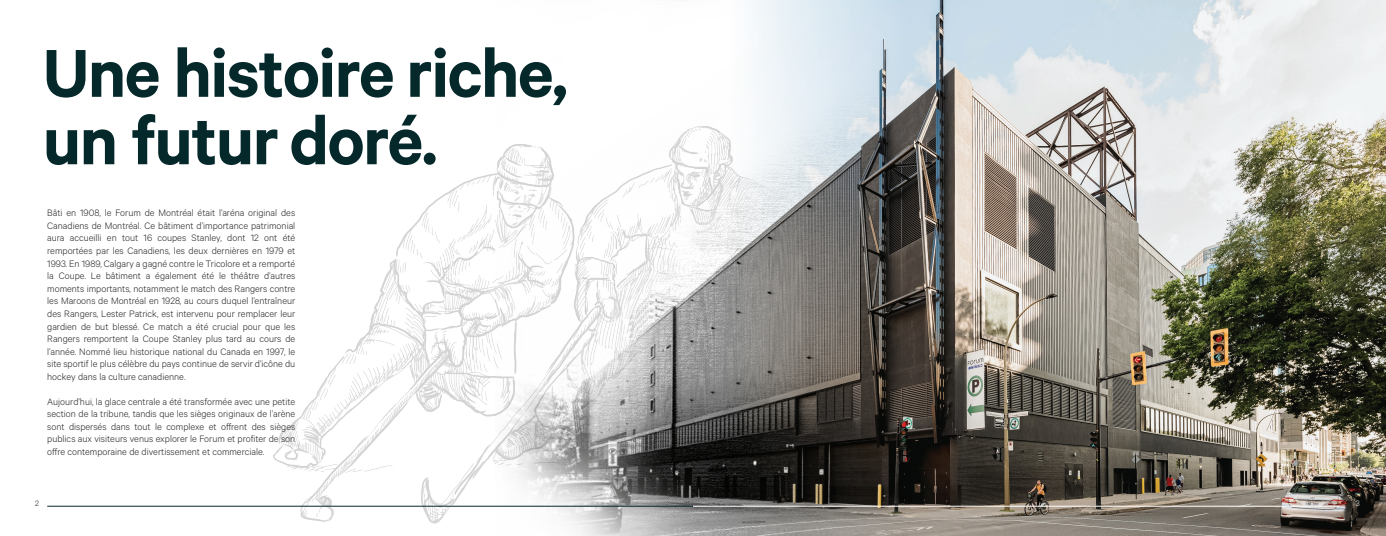
<style>
.page{position:relative;width:1386px;height:536px;background:#fff}
.page>*{position:absolute;margin:0;border:0;box-sizing:border-box;transform-origin:0 0}
.t1{font:600 76.12px/67.4px "Calibre";letter-spacing:-.02em;color:#05282b}
.t2{font:300 10.5px/12.6px "Calibre";color:#231f20;text-align:justify}
.t3{font:300 8.75px "Calibre";color:#231f20}
.t4{font:300 8.75px "Calibre";color:#fff}
</style>
<div class="page">
<img style="left:271px;top:173px;width:225px;height:351px">
<img style="left:496px;top:0;width:890px;height:536px">
<hr style="left:693px;top:506px;width:646px;height:1px;background:#fff">
<hr style="left:47px;top:506px;width:646px;height:1px;background:#05282b">
<h1 class="t1" style="left:43px;top:37px;width:527px">Une histoire riche, un futur doré.</h1>
<p class="t2" style="left:47px;top:206px;width:250px">Bâti en 1908, le Forum de Montréal était l’aréna original des Canadiens de Montréal. Ce bâtiment d’importance patrimonial aura accueilli en tout 16 coupes Stanley, dont 12 ont été remportées par les Canadiens, les deux dernières en 1979 et 1993. En 1989, Calgary a gagné contre le Tricolore et a remporté la Coupe. Le bâtiment a également été le théâtre d’autres moments importants, notamment le match des Rangers contre les Maroons de Montréal en 1928, au cours duquel l’entraîneur des Rangers, Lester Patrick, est intervenu pour remplacer leur gardien de but blessé. Ce match a été crucial pour que les Rangers remportent la Coupe Stanley plus tard au cours de l’année. Nommé lieu historique national du Canada en 1997, le site sportif le plus célèbre du pays continue de servir d’icône du hockey dans la culture canadienne.</p>
<p class="t2" style="left:47px;top:394px;width:250px">Aujourd’hui, la glace centrale a été transformée avec une petite section de la tribune, tandis que les sièges originaux de l’arène sont dispersés dans tout le complexe et offrent des sièges publics aux visiteurs venus explorer le Forum et profiter de son offre contemporaine de divertissement et commerciale.</p>
<p class="t3" style="left:35px;top:498px;width:5px">2</p>
<p class="t4" style="left:1356px;top:498px;width:5px">3</p>
</div>
